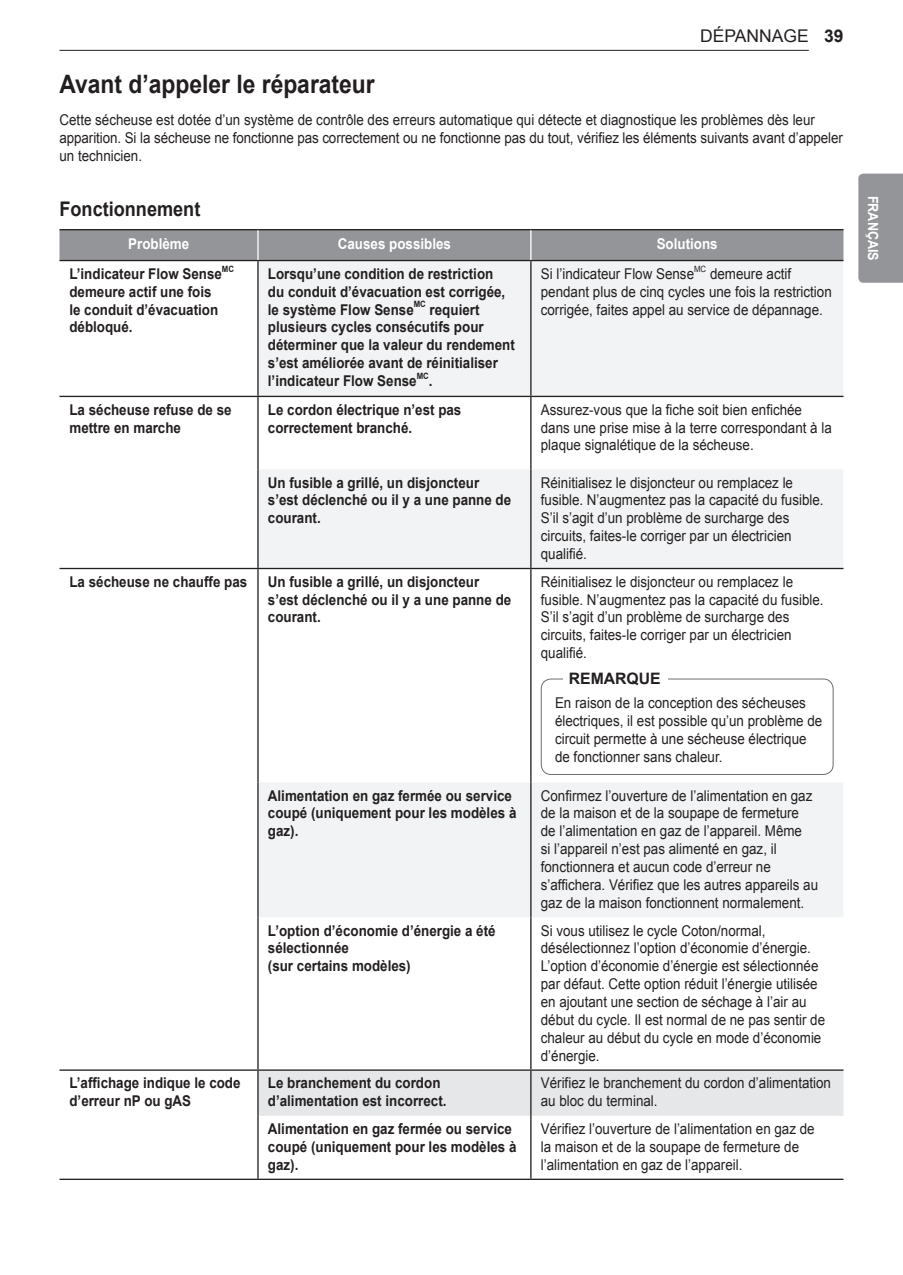
<style>
.page{position:relative;width:903px;height:1275px;background:#fff}
.page>*{position:absolute;margin:0;border:0;box-sizing:border-box;transform-origin:0 0}
.t1{font:700 25.38px "Arial";color:#231f20;scale:.9 1}
.t2{font:700 20.12px "Arial";color:#231f20;scale:.9 1}
.t3{font:17.5px "Arial";color:#231f20}
.t4{font:700 17.5px "Arial";color:#231f20}
.t5{font:700 15.75px "Arial";color:#231f20}
.t6{font:14.88px/17.8px "Arial";color:#231f20;scale:.9 1}
.t7{font:700 14.88px/17.8px "Arial";color:#231f20;scale:.9 1}
.t8{font:700 14.88px "Arial";color:#fff;scale:.9 1}
.t9{font:700 14px "Arial";color:#fff;scale:.9 1}
.t10{font:700 8.75px "Arial";color:#231f20;scale:.9 1}
.t11{font:8.75px "Arial";color:#231f20;scale:.9 1}
</style>
<div class="page">
<hr style="left:59px;top:50px;width:750px;height:1px;background:#231f20">
<div style="left:858px;top:174px;width:45px;height:109px;background:#939598"></div>
<div style="left:59px;top:230px;width:784px;height:30px;background:#939598"></div>
<svg style="left:259px;top:261px;width:584px;height:656px;fill:#f2f3f4"></svg>
<div style="left:259px;top:1071px;width:584px;height:45px;background:#e6e7e9"></div>
<hr style="left:59px;top:229px;width:199px;height:1px;background:#231f20">
<hr style="left:258px;top:229px;width:273px;height:1px;background:#231f20">
<hr style="left:531px;top:229px;width:312px;height:1px;background:#231f20">
<hr style="left:59px;top:260px;width:199px;height:1px;background:#231f20">
<hr style="left:258px;top:260px;width:273px;height:1px;background:#231f20">
<hr style="left:531px;top:260px;width:312px;height:1px;background:#231f20">
<hr style="left:257px;top:261px;width:2px;height:135px;background:#231f20">
<hr style="left:530px;top:261px;width:1px;height:135px;background:#231f20">
<hr style="left:59px;top:396px;width:199px;height:1px;background:#231f20">
<hr style="left:258px;top:396px;width:273px;height:1px;background:#231f20">
<hr style="left:257px;top:397px;width:2px;height:72px;background:#231f20">
<hr style="left:531px;top:396px;width:312px;height:1px;background:#231f20">
<hr style="left:530px;top:397px;width:1px;height:72px;background:#231f20">
<hr style="left:257px;top:469px;width:2px;height:99px;background:#231f20">
<hr style="left:530px;top:469px;width:1px;height:99px;background:#231f20">
<hr style="left:59px;top:568px;width:199px;height:1px;background:#231f20">
<hr style="left:258px;top:568px;width:273px;height:1px;background:#231f20">
<hr style="left:257px;top:569px;width:2px;height:213px;background:#231f20">
<hr style="left:531px;top:568px;width:312px;height:1px;background:#231f20">
<hr style="left:530px;top:569px;width:1px;height:213px;background:#231f20">
<hr style="left:257px;top:782px;width:2px;height:135px;background:#231f20">
<hr style="left:530px;top:782px;width:1px;height:135px;background:#231f20">
<hr style="left:257px;top:917px;width:2px;height:152px;background:#231f20">
<hr style="left:530px;top:917px;width:1px;height:152px;background:#231f20">
<hr style="left:257px;top:1071px;width:2px;height:45px;background:#231f20">
<hr style="left:530px;top:1071px;width:1px;height:45px;background:#231f20">
<hr style="left:257px;top:1116px;width:2px;height:62px;background:#231f20">
<hr style="left:530px;top:1116px;width:1px;height:62px;background:#231f20">
<hr style="left:59px;top:1069px;width:199px;height:2px;background:#231f20">
<hr style="left:59px;top:1178px;width:199px;height:2px;background:#231f20">
<hr style="left:258px;top:1069px;width:273px;height:2px;background:#231f20">
<hr style="left:531px;top:1069px;width:312px;height:2px;background:#231f20">
<hr style="left:258px;top:1178px;width:273px;height:2px;background:#231f20">
<hr style="left:531px;top:1178px;width:312px;height:2px;background:#231f20">
<hr style="left:257px;top:230px;width:2px;height:30px;background:#fff">
<hr style="left:530px;top:230px;width:1px;height:30px;background:#fff">
<div style="left:541px;top:678px;width:292px;height:97px;border:1px solid #6c6d70;border-radius:10px"></div>
<div style="left:563px;top:673px;width:104px;height:13px;background:#fff"></div>
<p class="t3" style="left:700px;top:25px;width:26px">Dépannage</p>
<p class="t4" style="left:824px;top:25px;width:21px">39</p>
<h1 class="t1" style="left:59px;top:67px;width:352px">Avant d’appeler le réparateur</h1>
<p class="t6" style="left:59px;top:111px;width:872px">Cette sécheuse est dotée d’un système de contrôle des erreurs automatique qui détecte et diagnostique les problèmes dès leur apparition. Si la sécheuse ne fonctionne pas correctement ou ne fonctionne pas du tout, vérifiez les éléments suivants avant d’appeler un technicien.</p>
<h2 class="t2" style="left:59px;top:196px;width:158px">Fonctionnement</h2>
<p class="t8" style="left:128px;top:234px;width:69px">Problème</p>
<p class="t8" style="left:338px;top:234px;width:127px">Causes possibles</p>
<p class="t8" style="left:657px;top:234px;width:69px">Solutions</p>
<p class="t7" style="left:69px;top:265px;width:171px">L’indicateur Flow Sense</p>
<p class="t10" style="left:222px;top:263px;width:15px">MC</p>
<p class="t7" style="left:69px;top:283px;width:167px">demeure actif une fois le conduit d’évacuation débloqué.</p>
<p class="t6" style="left:541px;top:265px;width:172px">Si l’indicateur Flow Sense</p>
<p class="t11" style="left:694px;top:263px;width:15px">MC</p>
<p class="t6" style="left:541px;top:265px;width:325px;text-indent:169px">demeure actif pendant plus de cinq cycles une fois la restriction corrigée, faites appel au service de dépannage.</p>
<p class="t7" style="left:268px;top:265px;width:265px">Lorsqu’une condition de restriction du conduit d’évacuation est corrigée, le système Flow Sense</p>
<p class="t10" style="left:414px;top:298px;width:15px">MC</p>
<p class="t7" style="left:268px;top:301px;width:276px;text-indent:162px">requiert plusieurs cycles consécutifs pour déterminer que la valeur du rendement s’est améliorée avant de réinitialiser l’indicateur Flow Sense</p>
<p class="t10" style="left:417px;top:370px;width:15px">MC</p>
<p class="t7" style="left:429px;top:372px;width:6px">.</p>
<p class="t7" style="left:69px;top:401px;width:182px">La sécheuse refuse de se mettre en marche</p>
<p class="t7" style="left:268px;top:401px;width:216px">Le cordon électrique n’est pas correctement branché.</p>
<p class="t6" style="left:541px;top:401px;width:325px">Assurez-vous que la fiche soit bien enfichée dans une prise mise à la terre correspondant à la plaque signalétique de la sécheuse.</p>
<p class="t7" style="left:268px;top:474px;width:272px">Un fusible a grillé, un disjoncteur s’est déclenché ou il y a une panne de courant.</p>
<p class="t6" style="left:541px;top:473px;width:316px">Réinitialisez le disjoncteur ou remplacez le fusible. N’augmentez pas la capacité du fusible.<br>S’il s’agit d’un problème de surcharge des circuits, faites-le corriger par un électricien qualifié.</p>
<p class="t7" style="left:69px;top:573px;width:199px">La sécheuse ne chauffe pas</p>
<p class="t7" style="left:268px;top:573px;width:272px">Un fusible a grillé, un disjoncteur s’est déclenché ou il y a une panne de courant.</p>
<p class="t6" style="left:541px;top:573px;width:316px">Réinitialisez le disjoncteur ou remplacez le fusible. N’augmentez pas la capacité du fusible.<br>S’il s’agit d’un problème de surcharge des circuits, faites-le corriger par un électricien qualifié.</p>
<p class="t5" style="left:569px;top:668px;width:93px">REMARQUE</p>
<p class="t6" style="left:555px;top:694px;width:298px">En raison de la conception des sécheuses électriques, il est possible qu’un problème de circuit permette à une sécheuse électrique de fonctionner sans chaleur.</p>
<p class="t7" style="left:268px;top:787px;width:278px">Alimentation en gaz fermée ou service coupé (uniquement pour les modèles à gaz).</p>
<p class="t6" style="left:541px;top:787px;width:310px">Confirmez l’ouverture de l’alimentation en gaz de la maison et de la soupape de fermeture<br>de l’alimentation en gaz de l’appareil. Même<br>si l’appareil n’est pas alimenté en gaz, il fonctionnera et aucun code d’erreur ne s’affichera. Vérifiez que les autres appareils au gaz de la maison fonctionnent normalement.</p>
<p class="t7" style="left:268px;top:922px;width:254px">L’option d’économie d’énergie a été sélectionnée<br>(sur certains modèles)</p>
<p class="t6" style="left:541px;top:921px;width:317px">Si vous utilisez le cycle Coton/normal, désélectionnez l’option d’économie d’énergie.<br>L’option d’économie d’énergie est sélectionnée par défaut. Cette option réduit l’énergie utilisée en ajoutant une section de séchage à l’air au début du cycle. Il est normal de ne pas sentir de chaleur au début du cycle en mode d’économie d’énergie.</p>
<p class="t7" style="left:69px;top:1075px;width:192px">L’affichage indique le code d’erreur nP ou gAS</p>
<p class="t7" style="left:268px;top:1075px;width:200px">Le branchement du cordon d’alimentation est incorrect.</p>
<p class="t6" style="left:541px;top:1074px;width:324px">Vérifiez le branchement du cordon d’alimentation au bloc du terminal.</p>
<p class="t7" style="left:268px;top:1120px;width:278px">Alimentation en gaz fermée ou service coupé (uniquement pour les modèles à gaz).</p>
<p class="t6" style="left:541px;top:1120px;width:306px">Vérifiez l’ouverture de l’alimentation en gaz de la maison et de la soupape de fermeture de l’alimentation en gaz de l’appareil.</p>
<p class="t9" style="left:882px;top:196px;width:74px;rotate:90deg">FRANÇAIS</p>
</div>
